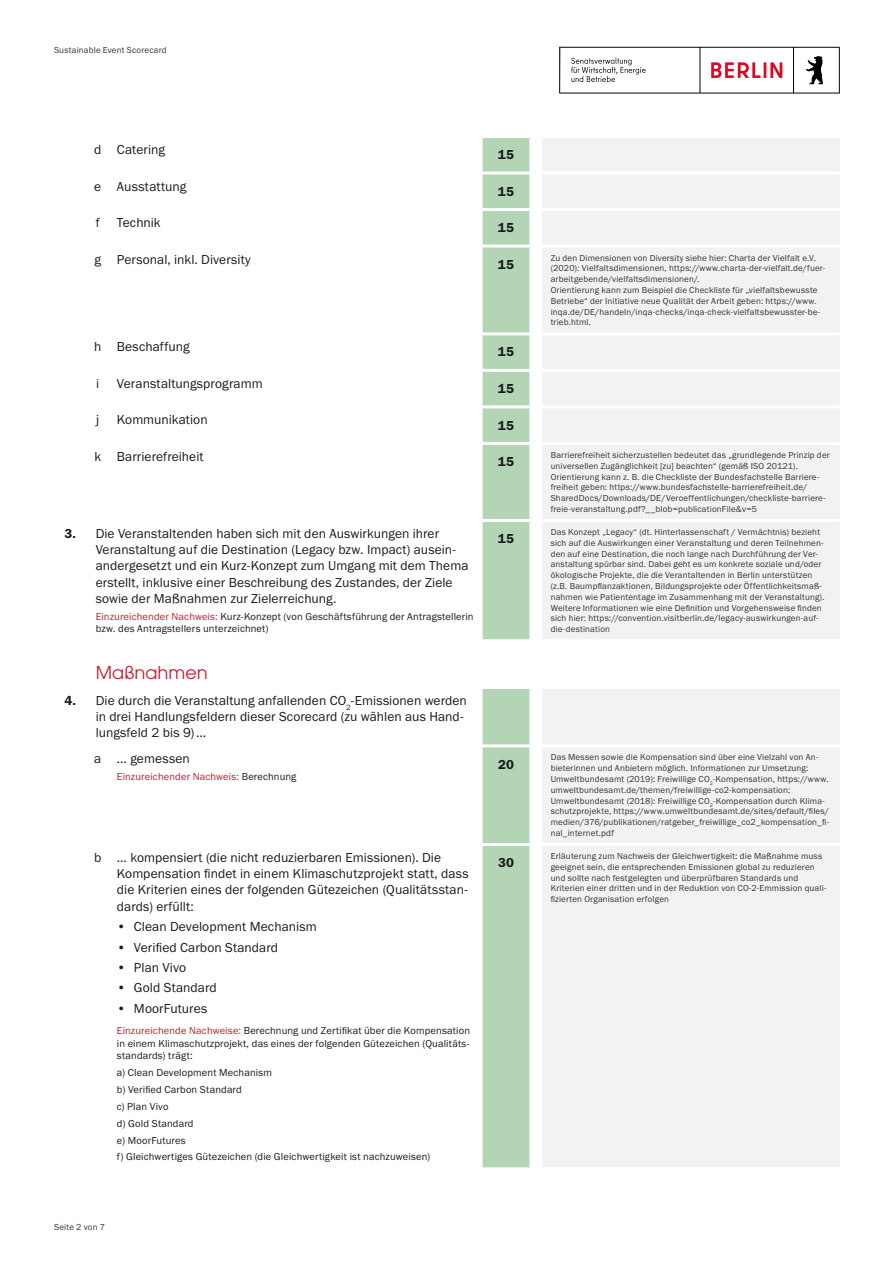
<style>
.page{position:relative;width:893px;height:1263px;background:#fff}
.page>*{position:absolute;margin:0;border:0;box-sizing:border-box;transform-origin:0 0}
.t1{font:19.5px "Avalon";color:#c41b31}
.t2{font:13.5px/16.2px "Franklin Gothic URW Boo";letter-spacing:.005em;color:#1a1a1a}
.t3{font:13.5px "Franklin Gothic URW Dem";letter-spacing:.02em;color:#1a1a1a}
.t4{font:10.5px/16.8px "Franklin Gothic URW Boo";letter-spacing:.015em;color:#1a1a1a}
.t5{font:10.5px "Franklin Gothic URW Boo";letter-spacing:.01em;color:#c41b31}
.t6{font:9px/10.8px "Franklin Gothic URW Boo";letter-spacing:.02em;color:#333}
.s1{font-family:"Franklin Gothic URW Dem"}
.s2{color:#c41b31}
.s3{color:#1a1a1a}
</style>
<div class="page">
<svg style="left:559px;top:47px;width:281px;height:47px"></svg>
<div style="left:483px;top:138px;width:46px;height:1029px;background:#b4d4b6"></div>
<div style="left:542px;top:138px;width:298px;height:1029px;background:#f2f2f2"></div>
<hr style="left:542px;top:639px;width:298px;height:3px;background:#fff">
<hr style="left:542px;top:172px;width:298px;height:3px;background:#fff">
<hr style="left:542px;top:208px;width:298px;height:3px;background:#fff">
<hr style="left:542px;top:245px;width:298px;height:3px;background:#fff">
<hr style="left:542px;top:332px;width:298px;height:3px;background:#fff">
<hr style="left:542px;top:369px;width:298px;height:3px;background:#fff">
<hr style="left:542px;top:405px;width:298px;height:3px;background:#fff">
<hr style="left:542px;top:442px;width:298px;height:3px;background:#fff">
<hr style="left:542px;top:519px;width:298px;height:3px;background:#fff">
<hr style="left:542px;top:686px;width:298px;height:3px;background:#fff">
<hr style="left:542px;top:744px;width:298px;height:3px;background:#fff">
<hr style="left:542px;top:843px;width:298px;height:3px;background:#fff">
<hr style="left:483px;top:639px;width:46px;height:3px;background:#fff">
<hr style="left:483px;top:172px;width:46px;height:3px;background:#fff">
<hr style="left:483px;top:686px;width:46px;height:3px;background:#fff">
<hr style="left:483px;top:208px;width:46px;height:3px;background:#fff">
<hr style="left:483px;top:245px;width:46px;height:3px;background:#fff">
<hr style="left:483px;top:332px;width:46px;height:3px;background:#fff">
<hr style="left:483px;top:369px;width:46px;height:3px;background:#fff">
<hr style="left:483px;top:405px;width:46px;height:3px;background:#fff">
<hr style="left:483px;top:442px;width:46px;height:3px;background:#fff">
<hr style="left:483px;top:519px;width:46px;height:3px;background:#fff">
<hr style="left:483px;top:744px;width:46px;height:3px;background:#fff">
<hr style="left:483px;top:843px;width:46px;height:3px;background:#fff">
<p class="t6" style="left:54px;top:44px;width:114px">Sustainable Event Scorecard</p>
<h2 class="t2" style="left:94px;top:141px;width:72px">d Catering</h2>
<h2 class="t3" style="left:498px;top:146px;width:18px">15</h2>
<h2 class="t2" style="left:94px;top:178px;width:94px">e Ausstattung</h2>
<h2 class="t3" style="left:498px;top:183px;width:18px">15</h2>
<h2 class="t2" style="left:96px;top:214px;width:6px">f</h2>
<h2 class="t2" style="left:117px;top:214px;width:45px">Technik</h2>
<h2 class="t3" style="left:498px;top:219px;width:18px">15</h2>
<h2 class="t2" style="left:94px;top:251px;width:158px">g Personal, inkl. Diversity</h2>
<h2 class="t3" style="left:498px;top:256px;width:18px">15</h2>
<p class="t6" style="left:551px;top:252px;width:276px">Zu den Dimensionen von Diversity siehe hier: Charta der Vielfalt e.V. (2020): Vielfaltsdimensionen, https://www.charta-der-vielfalt.de/fuer&shy;arbeitgebende/vielfaltsdimensionen/.<br>Orientierung kann zum Beispiel die Checkliste für „vielfaltsbewusste Betriebe“ der Initiative neue Qualität der Arbeit geben: https://www. inqa.de/DE/handeln/inqa-checks/inqa-check-vielfaltsbewusster-be&shy;trieb.html.</p>
<h2 class="t2" style="left:94px;top:338px;width:97px">h Beschaffung</h2>
<h2 class="t3" style="left:498px;top:344px;width:18px">15</h2>
<h2 class="t2" style="left:96px;top:375px;width:5px">i</h2>
<h2 class="t2" style="left:117px;top:375px;width:147px">Veranstaltungsprogramm</h2>
<h2 class="t3" style="left:498px;top:380px;width:18px">15</h2>
<h2 class="t2" style="left:96px;top:412px;width:5px">j</h2>
<h2 class="t2" style="left:117px;top:412px;width:92px">Kommunikation</h2>
<h2 class="t3" style="left:498px;top:417px;width:18px">15</h2>
<h2 class="t2" style="left:94px;top:448px;width:111px">k Barrierefreiheit</h2>
<p class="t2" style="left:96px;top:525px;width:374px;text-indent:-31px"><span class="s1">3.</span> Die Veranstaltenden haben sich mit den Auswirkungen ihrer Veranstaltung auf die Destination (Legacy bzw. Impact) ausein&shy;andergesetzt und ein Kurz-Konzept zum Umgang mit dem Thema erstellt, inklusive einer Beschreibung des Zustandes, der Ziele sowie der Maßnahmen zur Zielerreichung.</p>
<p class="t4" style="left:96px;top:610px;width:379px;line-height:12.6px"><span class="s2">Einzureichender Nachweis:</span> Kurz-Konzept (von Geschäftsführung der Antragstellerin bzw. des Antragstellers unterzeichnet)</p>
<h1 class="t1" style="left:96px;top:661px;width:114px">Maßnahmen</h1>
<h2 class="t2" style="left:96px;top:692px;width:373px;text-indent:-31px"><span class="s1">4.</span> Die durch die Veranstaltung anfallenden CO<sub>2</sub>-Emissionen werden in drei Handlungsfeldern dieser Scorecard (zu wählen aus Hand&shy;lungsfeld 2 bis 9)…</h2>
<h2 class="t2" style="left:94px;top:750px;width:97px">a … gemessen</h2>
<p class="t5" style="left:117px;top:770px;width:181px">Einzureichender Nachweis: <span class="s3">Berechnung</span></p>
<h2 class="t2" style="left:117px;top:849px;width:353px;text-indent:-23px">b … kompensiert (die nicht reduzierbaren Emissionen). Die Kompensation findet in einem Klimaschutzprojekt statt, dass die Kriterien eines der folgenden Gütezeichen (Qualitätsstan&shy;dards) erfüllt:</h2>
<h2 class="t2" style="left:117px;top:918px;width:201px">• Clean Development Mechanism</h2>
<h2 class="t2" style="left:117px;top:939px;width:163px">• Verified Carbon Standard</h2>
<h2 class="t2" style="left:117px;top:959px;width:71px">• Plan Vivo</h2>
<h2 class="t2" style="left:117px;top:980px;width:101px">• Gold Standard</h2>
<h2 class="t2" style="left:117px;top:1000px;width:92px">• MoorFutures</h2>
<p class="t4" style="left:117px;top:1024px;width:355px;line-height:12.6px;text-align:justify"><span class="s2">Einzureichende Nachweise:</span> Berechnung und Zertifikat über die Kompensation in einem Klimaschutzprojekt, das eines der folgenden Gütezeichen (Qualitäts&shy;standards) trägt:</p>
<p class="t4" style="left:117px;top:1064px;width:315px">a) Clean Development Mechanism<br>b) Verified Carbon Standard<br>c) Plan Vivo<br>d) Gold Standard<br>e) MoorFutures<br>f) Gleichwertiges Gütezeichen (die Gleichwertigkeit ist nachzuweisen)</p>
<p class="t6" style="left:54px;top:1221px;width:53px">Seite 2 von 7</p>
<h2 class="t3" style="left:498px;top:453px;width:18px">15</h2>
<p class="t6" style="left:551px;top:449px;width:281px">Barrierefreiheit sicherzustellen bedeutet das „grundlegende Prinzip der universellen Zugänglichkeit [zu] beachten“ (gemäß ISO 20121).<br>Orientierung kann z. B. die Checkliste der Bundesfachstelle Barriere&shy;freiheit geben: https://www.bundesfachstelle-barrierefreiheit.de/ SharedDocs/Downloads/DE/Veroeffentlichungen/checkliste-barriere&shy;freie-veranstaltung.pdf?__blob=publicationFile&amp;v=5</p>
<h2 class="t3" style="left:498px;top:530px;width:18px">15</h2>
<p class="t6" style="left:551px;top:526px;width:275px">Das Konzept „Legacy“ (dt. Hinterlassenschaft / Vermächtnis) bezieht sich auf die Auswirkungen einer Veranstaltung und deren Teilnehmen&shy;den auf eine Destination, die noch lange nach Durchführung der Ver&shy;anstaltung spürbar sind. Dabei geht es um konkrete soziale und/oder ökologische Projekte, die die Verantaltenden in Berlin unterstützen (z.B. Baumpflanzaktionen, Bildungsprojekte oder Öffentlichkeitsmaß&shy;nahmen wie Patiententage im Zusammenhang mit der Veranstaltung).<br>Weitere Informationen wie eine Definition und Vorgehensweise finden sich hier: https://convention.visitberlin.de/legacy-auswirkungen-auf&shy;die-destination</p>
<h2 class="t3" style="left:498px;top:756px;width:17px">20</h2>
<p class="t6" style="left:551px;top:752px;width:280px">Das Messen sowie die Kompensation sind über eine Vielzahl von An&shy;bieterinnen und Anbietern möglich. Informationen zur Umsetzung:<br>Umweltbundesamt (2019): Freiwillige CO<sub>2</sub>-Kompensation, https://www. umweltbundesamt.de/themen/freiwillige-co2-kompensation; Umweltbundesamt (2018): Freiwillige CO<sub>2</sub>-Kompensation durch Klima&shy;schutzprojekte, https://www.umweltbundesamt.de/sites/default/files/ medien/376/publikationen/ratgeber_freiwillige_co2_kompensation_fi&shy;nal_internet.pdf</p>
<h2 class="t3" style="left:498px;top:854px;width:17px">30</h2>
<p class="t6" style="left:551px;top:850px;width:277px">Erläuterung zum Nachweis der Gleichwertigkeit: die Maßnahme muss geeignet sein, die entsprechenden Emissionen global zu reduzieren und sollte nach festgelegten und überprüfbaren Standards und Kriterien einer dritten und in der Reduktion von CO-2-Emmission quali&shy;fizierten Organisation erfolgen</p>
</div>
